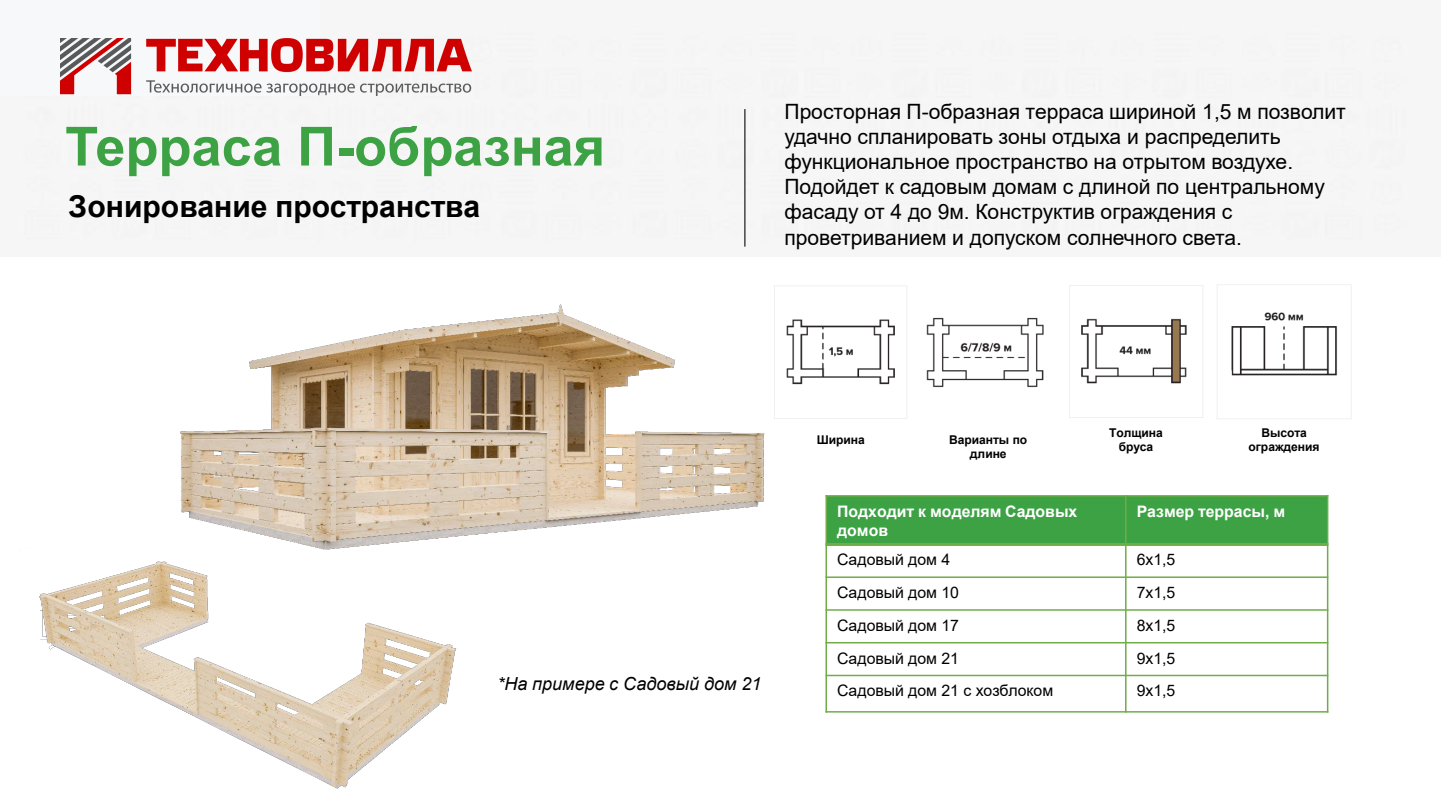
<style>
.page{position:relative;width:1441px;height:810px;background:#fff}
.page>*{position:absolute;margin:0;border:0;box-sizing:border-box;transform-origin:0 0}
.t1{font:700 54px "Arial";color:#3ca244}
.t2{font:700 30px "Arial";color:#000}
.t3{font:21.15px "Arial";color:#000}
.t4{font:21px/25.2px "Arial";color:#000}
.t5{font:italic 18px "Arial";color:#000}
.t6{font:15.9px "Arial";color:#000}
.t7{font:700 15.9px/18.9px "Arial";color:#fff}
.t8{font:700 12px/14.4px "Arial";letter-spacing:-.005em;color:#000;text-align:center}
</style>
<div class="page">
<div style="left:25px;top:33px;width:1380px;height:209px;background:#f6f6f6"></div>
<hr style="left:744px;top:109px;width:1px;height:138px;background:#000">
<img style="left:1069px;top:285px;width:133px;height:133px">
<img style="left:796px;top:285px;width:111px;height:134px">
<img style="left:1217px;top:285px;width:134px;height:134px">
<div style="left:826px;top:496px;width:299px;height:48px;background:#3ca244"></div>
<div style="left:1125px;top:496px;width:202px;height:48px;background:#3ca244"></div>
<hr style="left:1124px;top:495px;width:2px;height:218px;background:#70ad47">
<hr style="left:825px;top:543px;width:503px;height:3px;background:#70ad47">
<hr style="left:825px;top:576px;width:503px;height:2px;background:#70ad47">
<hr style="left:825px;top:609px;width:503px;height:2px;background:#70ad47">
<hr style="left:825px;top:642px;width:503px;height:1px;background:#70ad47">
<hr style="left:825px;top:675px;width:503px;height:1px;background:#70ad47">
<hr style="left:825px;top:495px;width:2px;height:218px;background:#70ad47">
<hr style="left:1326px;top:495px;width:2px;height:218px;background:#70ad47">
<hr style="left:825px;top:495px;width:503px;height:2px;background:#70ad47">
<hr style="left:825px;top:711px;width:503px;height:2px;background:#70ad47">
<img style="left:926px;top:317px;width:118px;height:71px">
<img style="left:134px;top:228px;width:662px;height:304px">
<img style="left:19px;top:515px;width:489px;height:274px">
<div style="left:0;top:0;width:319px;height:96px;background:#f7f8f9"></div>
<img style="left:60px;top:39px;width:411px;height:57px">
<h1 class="t1" style="left:65px;top:109px;width:541px">Терраса П-образная</h1>
<h2 class="t2" style="left:69px;top:185px;width:413px">Зонирование пространства</h2>
<p class="t3" style="left:784px;top:97px;width:563px">Просторная П-образная терраса шириной 1,5 м позволит</p>
<p class="t4" style="left:784px;top:124px;width:542px">удачно спланировать зоны отдыха и распределить функциональное пространство на отрытом воздухе.<br>Подойдет к садовым домам с длиной по центральному фасаду от 4 до 9м. Конструктив ограждения с проветриванием и допуском солнечного света.</p>
<p class="t5" style="left:497px;top:672px;width:265px">*На примере с Садовый дом 21</p>
<p class="t8" style="left:816px;top:433px;width:50px">Ширина</p>
<p class="t8" style="left:949px;top:433px;width:80px">Варианты по длине</p>
<p class="t8" style="left:1109px;top:426px;width:55px">Толщина бруса</p>
<p class="t8" style="left:1248px;top:426px;width:72px">Высота ограждения</p>
<p class="t7" style="left:837px;top:502px;width:242px">Подходит к моделям Садовых домов</p>
<p class="t7" style="left:1136px;top:502px;width:150px">Размер террасы, м</p>
<p class="t6" style="left:837px;top:549px;width:114px">Садовый дом 4</p>
<p class="t6" style="left:1136px;top:549px;width:40px">6х1,5</p>
<p class="t6" style="left:837px;top:582px;width:123px">Садовый дом 10</p>
<p class="t6" style="left:1136px;top:582px;width:40px">7х1,5</p>
<p class="t6" style="left:837px;top:614px;width:123px">Садовый дом 17</p>
<p class="t6" style="left:1136px;top:614px;width:40px">8х1,5</p>
<p class="t6" style="left:837px;top:647px;width:123px">Садовый дом 21</p>
<p class="t6" style="left:1136px;top:647px;width:40px">9х1,5</p>
<p class="t6" style="left:837px;top:680px;width:218px">Садовый дом 21 с хозблоком</p>
<p class="t6" style="left:1136px;top:680px;width:40px">9х1,5</p>
</div>
